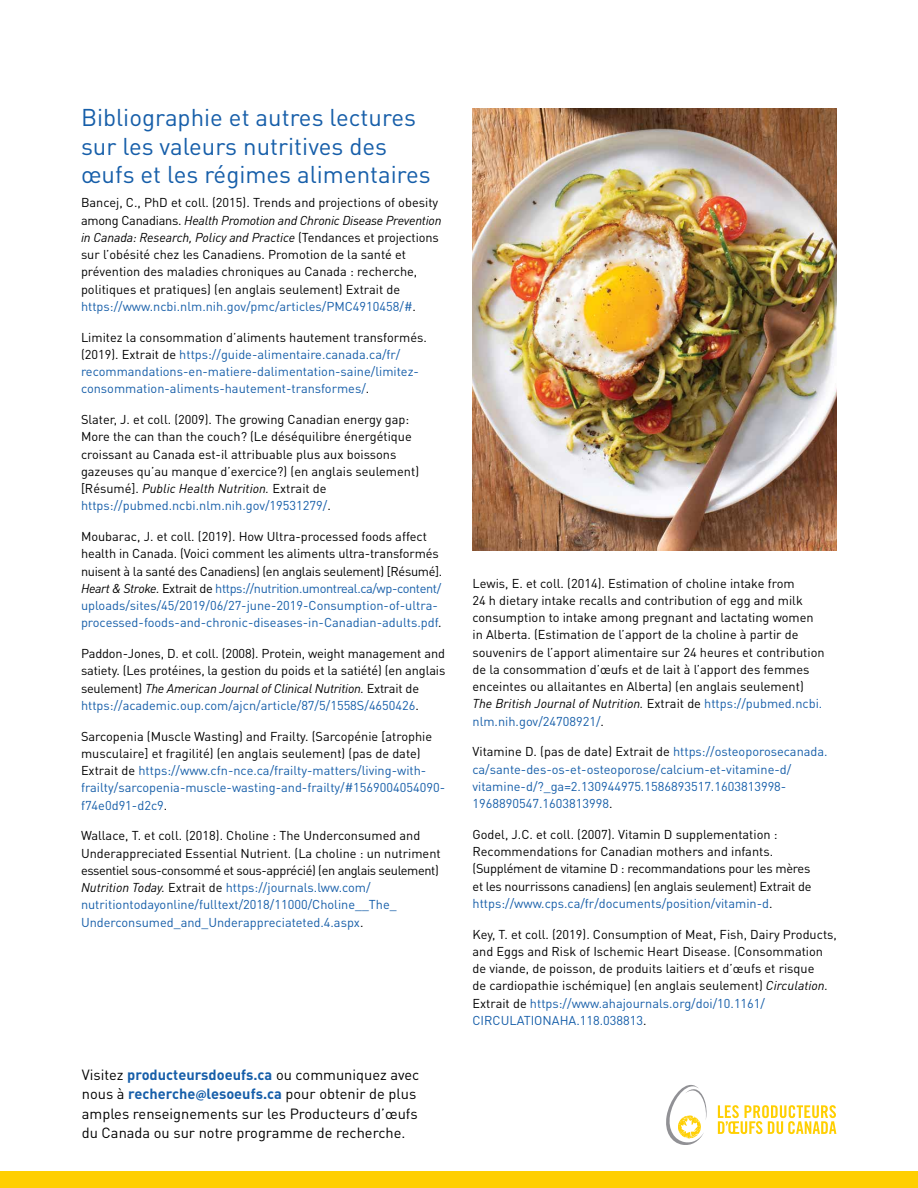
<style>
.page{position:relative;width:918px;height:1188px;background:#fff}
.page>*{position:absolute;margin:0;border:0;box-sizing:border-box;transform-origin:0 0}
.t1{font:24px/28.5px "DIN Pro";color:#165ea9}
.t2{font:14.7px/19.2px "DIN Pro";color:#000}
.t3{font:12.75px/17.2px "DIN Pro";color:#000}
.t4{font:12.75px/17.2px "DIN Pro";color:#165ea9}
.t5{font:italic 12.75px/17.2px "DIN";letter-spacing:-.02em;color:#000}
.t6{font:italic 12.75px "DIN";color:#000}
.s1{font-family:"DIN Pro";font-style:normal}
.s2{color:#165ea9}
.s3{color:#000}
.s4{font-family:"DIN";font-style:italic}
.s5{font-weight:700;color:#165ea9}
.s6{font-family:"Myriad Pro";font-weight:700;color:#165ea9}
.s7{font-family:"DIN Pro";font-style:normal;color:#165ea9}
</style>
<div class="page">
<div style="left:0;top:1172px;width:918px;height:16px;background:#ffcf01"></div>
<img style="left:472px;top:108px;width:365px;height:443px">
<svg style="left:666px;top:1085px;width:41px;height:60px"></svg>
<svg style="left:718px;top:1105px;width:118px;height:29px"></svg>
<h1 class="t1" style="left:81px;top:102px;width:351px">Bibliographie et autres lectures sur les valeurs nutritives des œufs et les régimes alimentaires</h1>
<p class="t3" style="left:81px;top:194px;width:359px">Bancej, C., PhD et coll. (2015). Trends and projections of obesity</p>
<p class="t5" style="left:81px;top:211px;width:362px"><span class="s1">among Canadians.</span> Health Promotion and Chronic Disease Prevention in Canada: Research, Policy and Practice <span class="s1">(Tendances et projections</span></p>
<p class="t3" style="left:81px;top:245px;width:338px">sur l’obésité chez les Canadiens. Promotion de la santé et prévention des maladies chroniques au Canada : recherche, politiques et pratiques) (en anglais seulement) Extrait de <span class="s2">https://www.ncbi.nlm.nih.gov/pmc/articles/PMC4910458/#</span>.</p>
<p class="t4" style="left:81px;top:328px;width:347px"><span class="s3">Limitez la consommation d’aliments hautement transformés. (2019). Extrait de</span> https://guide-alimentaire.canada.ca/fr/ recommandations-en-matiere-dalimentation-saine/limitez&shy;consommation-aliments-hautement-transformes/<span class="s3">.</span></p>
<p class="t3" style="left:81px;top:410px;width:340px">Slater, J. et coll. (2009). The growing Canadian energy gap:<br>More the can than the couch? (Le déséquilibre énergétique croissant au Canada est-il attribuable plus aux boissons gazeuses qu’au manque d’exercice?) (en anglais seulement)</p>
<p class="t6" style="left:81px;top:481px;width:247px"><span class="s1">[Résumé].</span> Public Health Nutrition. <span class="s1">Extrait de</span></p>
<p class="t4" style="left:81px;top:497px;width:251px">https://pubmed.ncbi.nlm.nih.gov/19531279/<span class="s3">.</span></p>
<p class="t3" style="left:81px;top:527px;width:363px">Moubarac, J. et coll. (2019). How Ultra-processed foods affect health in Canada. (Voici comment les aliments ultra-transformés nuisent à la santé des Canadiens) (en anglais seulement) [Résumé].<br><span class="s4">Heart &amp; Stroke.</span> Extrait de <span class="s2">https://nutrition.umontreal.ca/wp-content/ uploads/sites/45/2019/06/27-june-2019-Consumption-of-ultra&shy;processed-foods-and-chronic-diseases-in-Canadian-adults.pdf</span>.</p>
<p class="t3" style="left:81px;top:644px;width:366px">Paddon-Jones, D. et coll. (2008). Protein, weight management and satiety. (Les protéines, la gestion du poids et la satiété) (en anglais</p>
<p class="t5" style="left:81px;top:679px;width:340px"><span class="s1">seulement)</span> The American Journal of Clinical Nutrition. <span class="s1">Extrait de</span></p>
<p class="t4" style="left:81px;top:696px;width:340px">https://academic.oup.com/ajcn/article/87/5/1558S/4650426<span class="s3">.</span></p>
<p class="t4" style="left:81px;top:727px;width:366px"><span class="s3">Sarcopenia (Muscle Wasting) and Frailty. (Sarcopénie [atrophie musculaire] et fragilité) (en anglais seulement) (pas de date)<br>Extrait de</span> https://www.cfn-nce.ca/frailty-matters/living-with&shy;frailty/sarcopenia-muscle-wasting-and-frailty/#1569004054090- f74e0d91-d2c9<span class="s3">.</span></p>
<p class="t3" style="left:81px;top:827px;width:361px">Wallace, T. et coll. (2018). Choline : The Underconsumed and Underappreciated Essential Nutrient. (La choline : un nutriment essentiel sous-consommé et sous-apprécié) (en anglais seulement)<br><span class="s4">Nutrition Today.</span> Extrait de <span class="s2">https://journals.lww.com/ nutritiontodayonline/fulltext/2018/11000/Choline__The_ Underconsumed_and_Underappreciateted.4.aspx</span>.</p>
<p class="t2" style="left:82px;top:1065px;width:339px">Visitez <span class="s5">producteursdoeufs.ca</span> ou communiquez avec nous à <span class="s5">recherche</span><span class="s6">@</span><span class="s5">lesoeufs.ca</span> pour obtenir de plus amples renseignements sur les Producteurs d’œufs du Canada ou sur notre programme de recherche.</p>
<p class="t3" style="left:473px;top:574px;width:354px">Lewis, E. et coll. (2014). Estimation of choline intake from<br>24 h dietary intake recalls and contribution of egg and milk consumption to intake among pregnant and lactating women in Alberta. (Estimation de l’apport de la choline à partir de souvenirs de l’apport alimentaire sur 24 heures et contribution de la consommation d’œufs et de lait à l’apport des femmes enceintes ou allaitantes en Alberta) (en anglais seulement)</p>
<p class="t6" style="left:473px;top:696px;width:351px">The British Journal of Nutrition. <span class="s1">Extrait de</span> <span class="s7">https://pubmed.ncbi.</span></p>
<p class="t4" style="left:473px;top:712px;width:133px">nlm.nih.gov/24708921/<span class="s3">.</span></p>
<p class="t4" style="left:473px;top:743px;width:357px"><span class="s3">Vitamine D. (pas de date) Extrait de</span> https://osteoporosecanada. ca/sante-des-os-et-osteoporose/calcium-et-vitamine-d/ vitamine-d/?_ga=2.130944975.1586893517.1603813998- 1968890547.1603813998<span class="s3">.</span></p>
<p class="t3" style="left:473px;top:825px;width:341px">Godel, J.C. et coll. (2007). Vitamin D supplementation :<br>Recommendations for Canadian mothers and infants. (Supplément de vitamine D : recommandations pour les mères et les nourrissons canadiens) (en anglais seulement) Extrait de <span class="s2">https://www.cps.ca/fr/documents/position/vitamin-d</span>.</p>
<p class="t3" style="left:473px;top:925px;width:366px">Key, T. et coll. (2019). Consumption of Meat, Fish, Dairy Products, and Eggs and Risk of Ischemic Heart Disease. (Consommation de viande, de poisson, de produits laitiers et d’œufs et risque<br>de cardiopathie ischémique) (en anglais seulement) <span class="s4">Circulation.<br></span>Extrait de <span class="s2">https://www.ahajournals.org/doi/10.1161/ CIRCULATIONAHA.118.038813</span>.</p>
</div>
